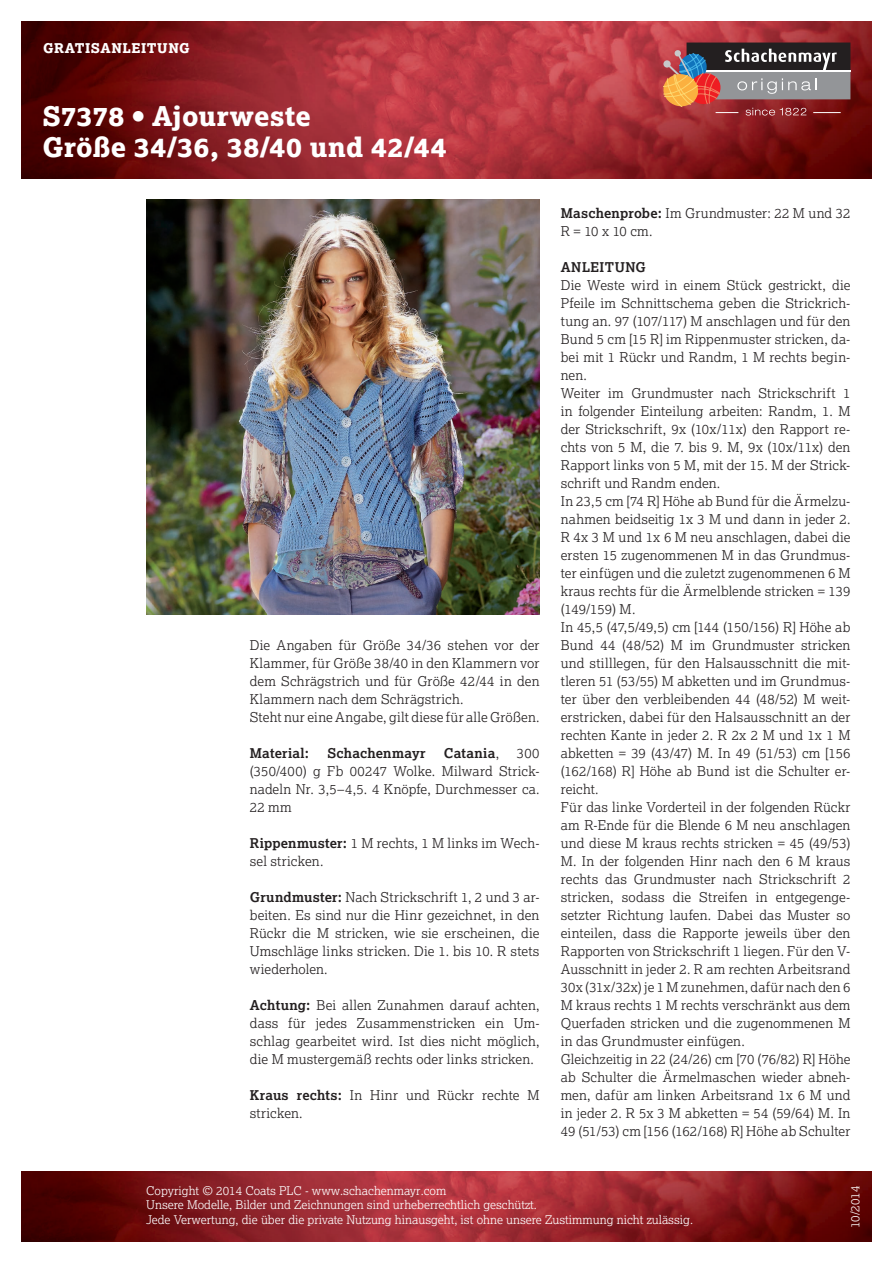
<style>
.page{position:relative;width:893px;height:1263px;background:#fff}
.page>*{position:absolute;margin:0;border:0;box-sizing:border-box;transform-origin:0 0}
.t1{font:800 27px/31.5px "Lexia";letter-spacing:.01em;color:#fff}
.t2{font:300 13.5px/18px "Lexia";letter-spacing:.01em;color:#231f20}
.t3{font:700 13.5px "Lexia";letter-spacing:.02em;color:#231f20}
.t4{font:800 13.5px "Lexia";letter-spacing:.04em;color:#fff}
.t5{font:300 12px/14.4px "Lexia";color:#fff}
.s1{font-weight:300}
.s2{font-weight:700}
</style>
<div class="page">
<img style="left:21px;top:21px;width:851px;height:158px">
<img style="left:21px;top:1172px;width:851px;height:70px">
<div style="left:686px;top:43px;width:164px;height:27px;background:#231f20"></div>
<div style="left:686px;top:72px;width:164px;height:27px;background:#939598"></div>
<hr style="left:686px;top:70px;width:164px;height:2px;background:#fff">
<svg style="left:662px;top:49px;width:179px;height:67px"></svg>
<img style="left:146px;top:200px;width:393px;height:414px">
<p class="t4" style="left:43px;top:39px;width:148px">GRATISANLEITUNG</p>
<h1 class="t1" style="left:43px;top:100px;width:406px">S7378 • Ajourweste<br>Größe 34/36, 38/40 und 42/44</h1>
<p class="t2" style="left:250px;top:636px;width:291px">Die Angaben für Größe 34/36 stehen vor der Klammer, für Größe 38/40 in den Klammern vor dem Schrägstrich und für Größe 42/44 in den Klammern nach dem Schrägstrich.<br>Steht nur eine Angabe, gilt diese für alle Größen.</p>
<p class="t3" style="left:250px;top:744px;width:61px">Material:</p>
<p class="t3" style="left:327px;top:744px;width:100px">Schachenmayr</p>
<p class="t3" style="left:444px;top:744px;width:57px">Catania<span class="s1">,</span></p>
<p class="t2" style="left:250px;top:744px;width:291px;text-align:justify;text-indent:267px">300 (350/400) g Fb 00247 Wolke. Milward Strick&shy;nadeln Nr. 3,5–4,5. 4 Knöpfe, Durchmesser ca.<br>22 mm</p>
<p class="t2" style="left:250px;top:834px;width:291px"><span class="s2">Rippenmuster:</span> 1 M rechts, 1 M links im Wech&shy;sel stricken.</p>
<p class="t2" style="left:250px;top:888px;width:291px;text-align:justify"><span class="s2">Grundmuster:</span> Nach Strickschrift 1, 2 und 3 ar&shy;beiten. Es sind nur die Hinr gezeichnet, in den Rückr die M stricken, wie sie erscheinen, die Umschläge links stricken. Die 1. bis 10. R stets wiederholen.</p>
<p class="t2" style="left:250px;top:996px;width:291px;text-align:justify"><span class="s2">Achtung:</span> Bei allen Zunahmen darauf achten, dass für jedes Zusammenstricken ein Um&shy;schlag gearbeitet wird. Ist dies nicht möglich, die M mustergemäß rechts oder links stricken.</p>
<p class="t2" style="left:250px;top:1086px;width:291px"><span class="s2">Kraus rechts:</span> In Hinr und Rückr rechte M stricken.</p>
<p class="t2" style="left:561px;top:204px;width:291px"><span class="s2">Maschenprobe:</span> Im Grundmuster: 22 M und 32<br>R = 10 x 10 cm.</p>
<p class="t3" style="left:561px;top:258px;width:87px">ANLEITUNG</p>
<p class="t2" style="left:561px;top:276px;width:291px">Die Weste wird in einem Stück gestrickt, die Pfeile im Schnittschema geben die Strickrich&shy;tung an. 97 (107/117) M anschlagen und für den Bund 5 cm [15 R] im Rippenmuster stricken, da&shy;bei mit 1 Rückr und Randm, 1 M rechts begin&shy;nen.<br>Weiter im Grundmuster nach Strickschrift 1 in folgender Einteilung arbeiten: Randm, 1. M der Strickschrift, 9x (10x/11x) den Rapport re&shy;chts von 5 M, die 7. bis 9. M, 9x (10x/11x) den Rapport links von 5 M, mit der 15. M der Strick&shy;schrift und Randm enden.<br>In 23,5 cm [74 R] Höhe ab Bund für die Ärmelzu&shy;nahmen beidseitig 1x 3 M und dann in jeder 2.<br>R 4x 3 M und 1x 6 M neu anschlagen, dabei die ersten 15 zugenommenen M in das Grundmus&shy;ter einfügen und die zuletzt zugenommenen 6 M kraus rechts für die Ärmelblende stricken = 139 (149/159) M.<br>In 45,5 (47,5/49,5) cm [144 (150/156) R] Höhe ab Bund 44 (48/52) M im Grundmuster stricken und stilllegen, für den Halsausschnitt die mit&shy;tleren 51 (53/55) M abketten und im Grundmus&shy;ter über den verbleibenden 44 (48/52) M weit&shy;erstricken, dabei für den Halsausschnitt an der rechten Kante in jeder 2. R 2x 2 M und 1x 1 M abketten = 39 (43/47) M. In 49 (51/53) cm [156 (162/168) R] Höhe ab Bund ist die Schulter er&shy;reicht.<br>Für das linke Vorderteil in der folgenden Rückr am R-Ende für die Blende 6 M neu anschlagen und diese M kraus rechts stricken = 45 (49/53)<br>M. In der folgenden Hinr nach den 6 M kraus rechts das Grundmuster nach Strickschrift 2 stricken, sodass die Streifen in entgegenge&shy;setzter Richtung laufen. Dabei das Muster so einteilen, dass die Rapporte jeweils über den Rapporten von Strickschrift 1 liegen. Für den V-Ausschnitt in jeder 2. R am rechten Arbeitsrand 30x (31x/32x) je 1 M zunehmen, dafür nach den 6<br>M kraus rechts 1 M rechts verschränkt aus dem Querfaden stricken und die zugenommenen M in das Grundmuster einfügen.<br>Gleichzeitig in 22 (24/26) cm [70 (76/82) R] Höhe ab Schulter die Ärmelmaschen wieder abneh&shy;men, dafür am linken Arbeitsrand 1x 6 M und in jeder 2. R 5x 3 M abketten = 54 (59/64) M. In 49 (51/53) cm [156 (162/168) R] Höhe ab Schulter</p>
<p class="t5" style="left:146px;top:1183px;width:548px">Copyright © 2014 Coats PLC - www.schachenmayr.com<br>Unsere Modelle, Bilder und Zeichnungen sind urheberrechtlich geschützt.<br>Jede Verwertung, die über die private Nutzung hinausgeht, ist ohne unsere Zustimmung nicht zulässig.</p>
<p class="t5" style="left:848px;top:1228px;width:44px;rotate:-90deg">10/2014</p>
</div>
